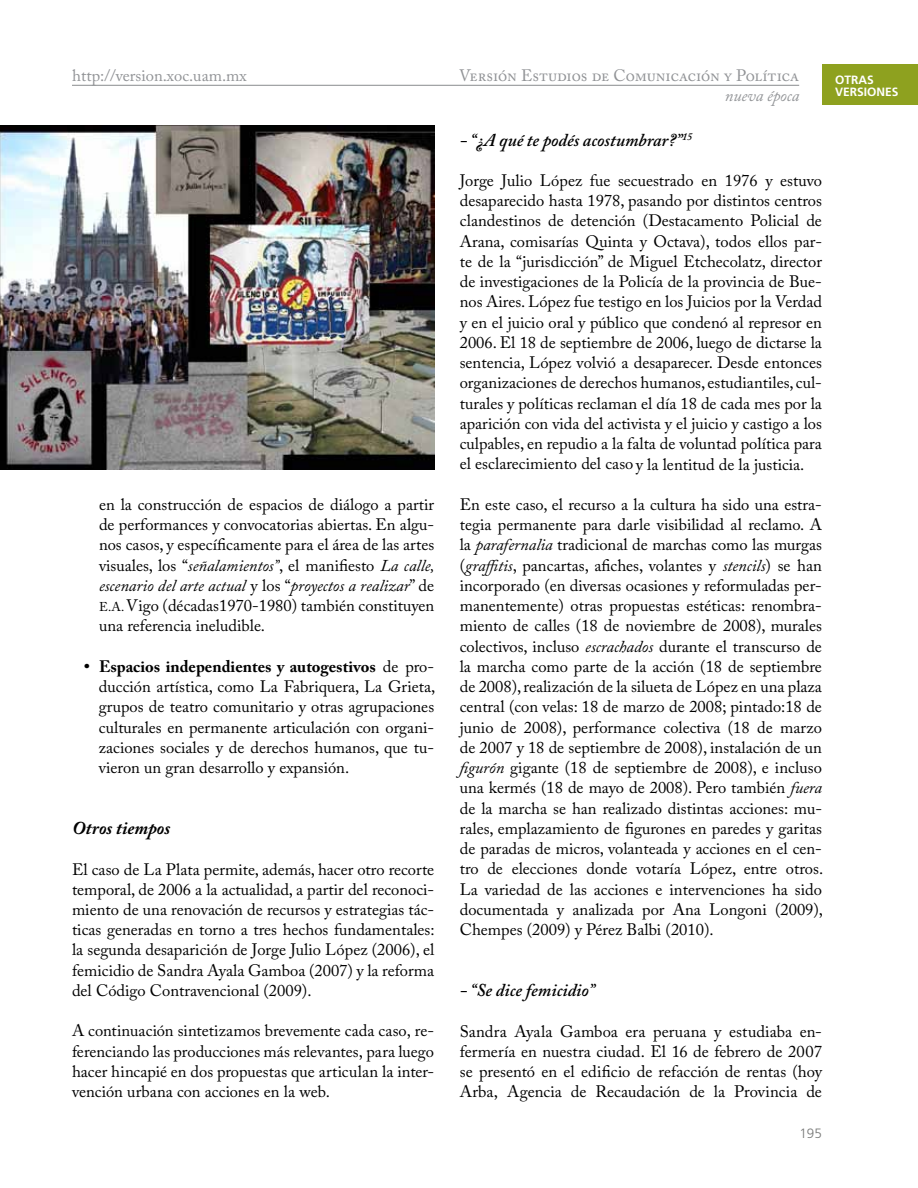
<style>
.page{position:relative;width:918px;height:1188px;background:#fff}
.page>*{position:absolute;margin:0;border:0;box-sizing:border-box;transform-origin:0 0}
.t1{font:italic 600 18px "Adobe Caslon Pro";color:#000}
.t2{font:italic 700 18px "Adobe Caslon Pro";color:#000}
.t3{font:16.65px/20.2px "Adobe Caslon Pro";color:#000;text-align:justify}
.t4{font:16.5px/20.2px "Adobe Caslon Pro";color:#000;text-align:justify}
.t5{font:16.5px "Adobe Caslon Pro";color:#919396}
.t6{font:italic 16.5px "Adobe Caslon Pro";color:#919396}
.t7{font:300 13.5px "Frutiger LT Std";color:#777877}
.t8{font:700 12px/12px "Frutiger LT Std";color:#fff}
.s1{font-style:italic}
.s2{font-size:12.75px}
.s3{font-weight:700}
</style>
<div class="page">
<hr style="left:72px;top:85px;width:727px;height:1px;background:#96989a">
<div style="left:822px;top:64px;width:96px;height:41px;background:#8ea11f"></div>
<img style="left:0;top:125px;width:434px;height:345px">
<p class="t5" style="left:72px;top:65px;width:176px">http://version.xoc.uam.mx</p>
<p class="t4" style="left:99px;top:494px;width:337px">en la construcción de espacios de diálogo a partir de performances y convocatorias abiertas. En algu&shy;nos casos, y específicamente para el área de las artes visuales, los “<span class="s1">señalamientos”</span>, el manifiesto <span class="s1">La calle, escenario del arte actual</span> y los “<span class="s1">proyectos a realizar</span>” de <span class="s2">E.A.</span> Vigo (décadas1970-1980) también constituyen una referencia ineludible.</p>
<p class="t4" style="left:99px;top:656px;width:338px;text-indent:-15px"><span class="s3">• Espacios independientes y autogestivos</span> de pro&shy;ducción artística, como La Fabriquera, La Grieta, grupos de teatro comunitario y otras agrupaciones culturales en permanente articulación con organi&shy;zaciones sociales y de derechos humanos, que tu&shy;vieron un gran desarrollo y expansión.</p>
<p class="t2" style="left:72px;top:817px;width:100px">Otros tiempos</p>
<p class="t4" style="left:72px;top:859px;width:364px">El caso de La Plata permite, además, hacer otro recorte temporal, de 2006 a la actualidad, a partir del reconoci&shy;miento de una renovación de recursos y estrategias tác&shy;ticas generadas en torno a tres hechos fundamentales: la segunda desaparición de Jorge Julio López (2006), el femicidio de Sandra Ayala Gamboa (2007) y la reforma del Código Contravencional (2009).</p>
<p class="t4" style="left:72px;top:1021px;width:364px">A continuación sintetizamos brevemente cada caso, re&shy;ferenciando las producciones más relevantes, para luego hacer hincapié en dos propuestas que articulan la inter&shy;vención urbana con acciones en la web.</p>
<p class="t5" style="left:459px;top:65px;width:341px">Versión Estudios de Comunicación y Política</p>
<p class="t6" style="left:725px;top:86px;width:76px">nueva época</p>
<p class="t1" style="left:460px;top:129px;width:234px">- “¿A qué te podés acostumbrar?”<sup>15</sup></p>
<p class="t4" style="left:460px;top:170px;width:364px">Jorge Julio López fue secuestrado en 1976 y estuvo desaparecido hasta 1978, pasando por distintos centros clandestinos de detención (Destacamento Policial de Arana, comisarías Quinta y Octava), todos ellos par&shy;te de la “jurisdicción” de Miguel Etchecolatz, director de investigaciones de la Policía de la provincia de Bue&shy;nos Aires. López fue testigo en los Juicios por la Verdad y en el juicio oral y público que condenó al represor en 2006. El 18 de septiembre de 2006, luego de dictarse la sentencia, López volvió a desaparecer. Desde entonces organizaciones de derechos humanos, estudiantiles, cul&shy;turales y políticas reclaman el día 18 de cada mes por la aparición con vida del activista y el juicio y castigo a los culpables, en repudio a la falta de voluntad política para el esclarecimiento del caso y la lentitud de la justicia.</p>
<p class="t4" style="left:460px;top:494px;width:365px">En este caso, el recurso a la cultura ha sido una estra&shy;tegia permanente para darle visibilidad al reclamo. A la <span class="s1">parafernalia</span> tradicional de marchas como las murgas (<span class="s1">graffitis</span>, pancartas, afiches, volantes y <span class="s1">stencils</span>) se han incorporado (en diversas ocasiones y reformuladas per&shy;manentemente) otras propuestas estéticas: renombra&shy;miento de calles (18 de noviembre de 2008), murales colectivos, incluso <span class="s1">escrachados</span> durante el transcurso de la marcha como parte de la acción (18 de septiembre de 2008), realización de la silueta de López en una plaza central (con velas: 18 de marzo de 2008; pintado:18 de junio de 2008), performance colectiva (18 de marzo de 2007 y 18 de septiembre de 2008), instalación de un <span class="s1">figurón</span> gigante (18 de septiembre de 2008), e incluso una kermés (18 de mayo de 2008). Pero también <span class="s1">fuera </span>de la marcha se han realizado distintas acciones: mu&shy;rales, emplazamiento de figurones en paredes y garitas de paradas de micros, volanteada y acciones en el cen&shy;tro de elecciones donde votaría López, entre otros.<br>La variedad de las acciones e intervenciones ha sido documentada y analizada por Ana Longoni (2009), Chempes (2009) y Pérez Balbi (2010).</p>
<p class="t8" style="left:835px;top:74px;width:65px">OTRAS<br>VERSIONES</p>
<p class="t1" style="left:460px;top:979px;width:136px">- “Se dice femicidio”</p>
<p class="t3" style="left:460px;top:1021px;width:364px">Sandra Ayala Gamboa era peruana y estudiaba en&shy;fermería en nuestra ciudad. El 16 de febrero de 2007 se presentó en el edificio de refacción de rentas (hoy Arba, Agencia de Recaudación de la Provincia de</p>
<p class="t7" style="left:799px;top:1125px;width:24px">195</p>
</div>
